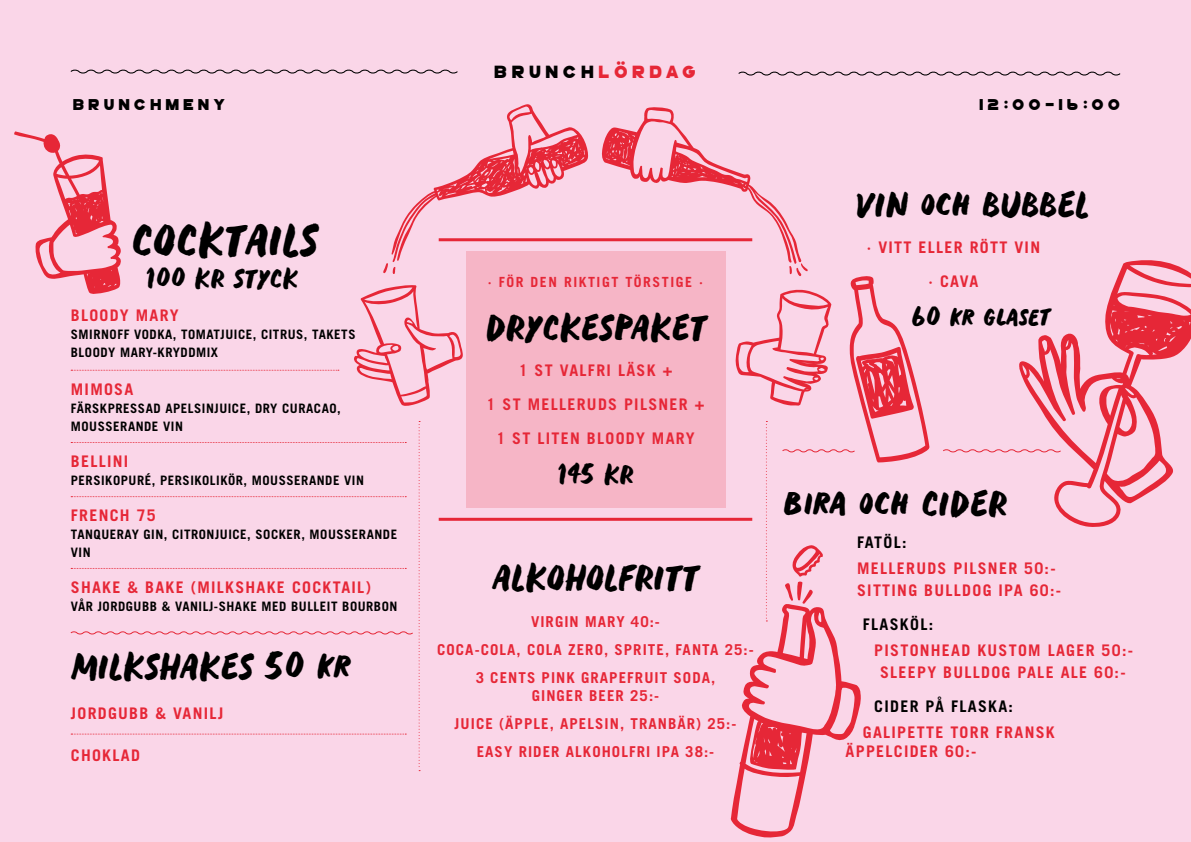
<style>
.page{position:relative;width:1191px;height:842px;background:#fad6e8}
.page>*{position:absolute;margin:0;border:0;box-sizing:border-box;transform-origin:0 0}
.t1{font:46px "Heavy Trip";color:#000}
.t2{font:37px "Heavy Trip";color:#000}
.t3{font:27px "Heavy Trip";color:#000}
.t4{font:18px "Go Go Poster Punch";letter-spacing:.28em;color:#000}
.t5{font:700 16px/34px "Trade Gothic LT Std";letter-spacing:.08em;color:#e62737;text-align:center}
.t6{font:700 16px "Trade Gothic LT Std";letter-spacing:.08em;color:#000}
.t7{font:16px "Go Go Poster Punch";letter-spacing:.28em;color:#000}
.t8{font:700 15px/28px "Trade Gothic LT Std";letter-spacing:.07em;color:#e62737;text-align:center}
.t9{font:700 14px "Trade Gothic LT Std";letter-spacing:.11em;color:#e62737}
.t10{font:700 13px/18px "Trade Gothic LT Std";letter-spacing:.04em;color:#000}
.s1{color:#e62737}
</style>
<div class="page">
<svg style="left:70px;top:69px;width:388px;height:5px"></svg>
<svg style="left:738px;top:71px;width:383px;height:5px"></svg>
<hr style="left:439px;top:518px;width:313px;height:3px;background:#e62737">
<svg style="left:943px;top:449px;width:75px;height:4px"></svg>
<hr style="left:439px;top:238px;width:313px;height:3px;background:#e62737">
<svg style="left:383px;top:104px;width:206px;height:170px"></svg>
<svg style="left:354px;top:285px;width:109px;height:121px"></svg>
<div style="left:466px;top:251px;width:259px;height:257px;background:#f6b5c6"></div>
<svg style="left:1018px;top:260px;width:173px;height:267px"></svg>
<svg style="left:71px;top:370px;width:268px;height:1px"></svg>
<svg style="left:70px;top:421px;width:350px;height:350px"></svg>
<svg style="left:14px;top:131px;width:107px;height:163px"></svg>
<svg style="left:601px;top:107px;width:328px;height:731px"></svg>
<p class="t4" style="left:495px;top:59px;width:202px">BRUNCH<span class="s1">LÖRDAG</span></p>
<p class="t7" style="left:74px;top:94px;width:154px">BRUNCHMENY</p>
<p class="t7" style="left:980px;top:94px;width:142px">12:00-16:00</p>
<h1 class="t1" style="left:130px;top:220px;width:189px">COCKTAILS</h1>
<h3 class="t3" style="left:146px;top:267px;width:153px">100 KR STYCK</h3>
<p class="t5" style="left:71px;top:298px;width:109px">BLOODY MARY</p>
<p class="t10" style="left:71px;top:325px;width:286px">SMIRNOFF VODKA, TOMATJUICE, CITRUS, TAKETS<br>BLOODY MARY-KRYDDMIX</p>
<p class="t5" style="left:71px;top:372px;width:64px">MIMOSA</p>
<p class="t10" style="left:71px;top:399px;width:271px">FÄRSKPRESSAD APELSINJUICE, DRY CURACAO,<br>MOUSSERANDE VIN</p>
<p class="t5" style="left:71px;top:444px;width:59px">BELLINI</p>
<p class="t10" style="left:71px;top:471px;width:295px">PERSIKOPURÉ, PERSIKOLIKÖR, MOUSSERANDE VIN</p>
<p class="t5" style="left:71px;top:498px;width:86px">FRENCH 75</p>
<p class="t10" style="left:71px;top:525px;width:328px">TANQUERAY GIN, CITRONJUICE, SOCKER, MOUSSERANDE<br>VIN</p>
<p class="t5" style="left:71px;top:570px;width:302px">SHAKE &amp; BAKE (MILKSHAKE COCKTAIL)</p>
<p class="t10" style="left:71px;top:597px;width:328px">VÅR JORDGUBB &amp; VANILJ-SHAKE MED BULLEIT BOURBON</p>
<h2 class="t2" style="left:71px;top:650px;width:280px">MILKSHAKES 50 kr</h2>
<p class="t5" style="left:71px;top:696px;width:154px">JORDGUBB &amp; VANILJ</p>
<p class="t5" style="left:71px;top:738px;width:71px">CHOKLAD</p>
<p class="t9" style="left:488px;top:273px;width:217px">· FÖR DEN RIKTIGT TÖRSTIGE ·</p>
<h2 class="t2" style="left:485px;top:312px;width:223px">DRYCKESPAKET</h2>
<p class="t5" style="left:486px;top:353px;width:219px">1 ST VALFRI LÄSK +<br>1 ST MELLERUDS PILSNER +<br>1 ST LITEN BLOODY MARY</p>
<h3 class="t3" style="left:557px;top:463px;width:77px">145 KR</h3>
<h2 class="t2" style="left:492px;top:561px;width:208px">ALKOHOLFRITT</h2>
<p class="t8" style="left:437px;top:607px;width:318px">VIRGIN MARY 40:-<br>COCA-COLA, COLA ZERO, SPRITE, FANTA 25:-<br>3 CENTS PINK GRAPEFRUIT SODA,</p>
<p class="t8" style="left:454px;top:681px;width:283px">GINGER BEER 25:-<br>JUICE (ÄPPLE, APELSIN, TRANBÄR) 25:-<br>EASY RIDER ALKOHOLFRI IPA 38:-</p>
<h2 class="t2" style="left:855px;top:188px;width:235px">VIN och BUBBEL</h2>
<p class="t5" style="left:867px;top:230px;width:175px">· VITT ELLER RÖTT VIN · CAVA</p>
<h3 class="t3" style="left:911px;top:305px;width:140px">60 kr glaset</h3>
<h2 class="t2" style="left:782px;top:487px;width:226px">bira och CIDER</h2>
<p class="t6" style="left:857px;top:532px;width:51px">FATÖL:</p>
<p class="t5" style="left:857px;top:557px;width:206px;line-height:22px;text-align:left">MELLERUDS PILSNER 50:-<br>SITTING BULLDOG IPA 60:-</p>
<p class="t6" style="left:863px;top:614px;width:72px">FLASKÖL:</p>
<p class="t5" style="left:874px;top:639px;width:260px;line-height:22px">PISTONHEAD KUSTOM LAGER 50:-<br>SLEEPY BULLDOG PALE ALE 60:-</p>
<p class="t6" style="left:874px;top:696px;width:140px">CIDER PÅ FLASKA:</p>
<p class="t5" style="left:845px;top:722px;width:211px;line-height:19.2px;text-align:left;text-indent:17px">GALIPETTE TORR FRANSK<br>ÄPPELCIDER 60:-</p>
</div>
